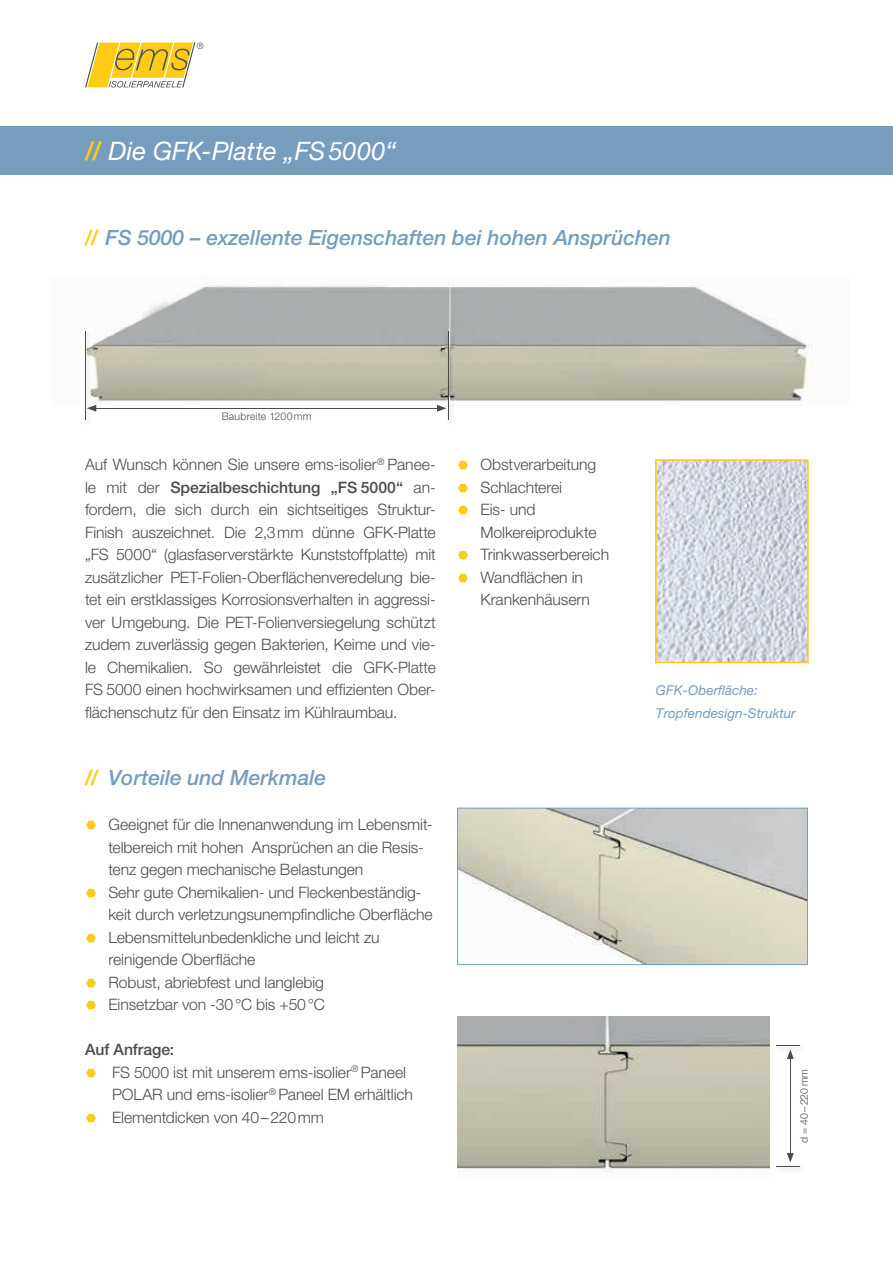
<style>
.page{position:relative;width:893px;height:1263px;background:#fff}
.page>*{position:absolute;margin:0;border:0;box-sizing:border-box;transform-origin:0 0}
.t1{font:italic 25.5px "Helvetica Neue LT Pro";letter-spacing:-.005em;color:#fff}
.t2{font:italic 500 21px "Helvetica Neue LT Pro";color:#769cbe}
.t3{font:300 15.75px/22.5px "Helvetica Neue LT Pro";letter-spacing:-.005em;color:#4b4c4d}
.t4{font:italic 13.5px/22.5px "Helvetica Neue LT Pro";color:#769cbe}
.t5{font:300 10.5px "Helvetica Neue LT Pro";letter-spacing:.02em;color:#4b4c4d}
.s1{font-weight:500;font-style:normal;color:#fecb17}
.s2{color:#fecb17}
.s3{font-weight:500}
</style>
<div class="page">
<div style="left:0;top:127px;width:893px;height:48px;background:#769cbe"></div>
<svg style="left:655px;top:459px;width:154px;height:204px;background:#d4d6d5"></svg>
<svg style="left:457px;top:808px;width:351px;height:157px;background:#d3d3c9"></svg>
<img style="left:457px;top:1017px;width:312px;height:156px">
<img style="left:781px;top:1168px;width:18px;height:1px">
<hr style="left:790px;top:1056px;width:1px;height:99px;background:#4b4c4d">
<svg style="left:776px;top:1045px;width:24px;height:14px"></svg>
<svg style="left:776px;top:1153px;width:24px;height:14px"></svg>
<svg style="left:85px;top:43px;width:118px;height:45px"></svg>
<img style="left:92px;top:283px;width:720px;height:123px">
<img style="left:86px;top:336px;width:6px;height:83px">
<hr style="left:85px;top:331px;width:1px;height:89px;background:#4b4c4d">
<img style="left:445px;top:329px;width:10px;height:90px">
<hr style="left:448px;top:331px;width:1px;height:89px;background:#4b4c4d">
<hr style="left:94px;top:408px;width:345px;height:1px;background:#4b4c4d">
<svg style="left:437px;top:405px;width:9px;height:7px"></svg>
<svg style="left:87px;top:405px;width:9px;height:7px"></svg>
<h1 class="t1" style="left:85px;top:135px;width:313px"><span class="s1">//</span> Die GFK-Platte „FS 5000“</h1>
<h2 class="t2" style="left:85px;top:225px;width:587px"><span class="s2">//</span> FS 5000 – exzellente Eigenschaften bei hohen Ansprüchen</h2>
<p class="t5" style="left:222px;top:410px;width:91px">Baubreite 1200 mm</p>
<p class="t3" style="left:85px;top:453px;width:352px;text-align:justify">Auf Wunsch können Sie unsere ems-isolier<sup>®</sup> Panee&shy;le mit der <span class="s3">Spezialbeschichtung „FS 5000“</span> an&shy;fordern, die sich durch ein sichtseitiges Struktur-Finish auszeichnet. Die 2,3 mm dünne GFK-Platte „FS 5000“ (glasfaserverstärkte Kunststoffplatte) mit zusätzlicher PET-Folien-Oberflächenveredelung bie&shy;tet ein erstklassiges Korrosionsverhalten in aggressi&shy;ver Umgebung. Die PET-Folienversiegelung schützt zudem zuverlässig gegen Bakterien, Keime und vie&shy;le Chemikalien. So gewährleistet die GFK-Platte FS 5000 einen hochwirksamen und effizienten Ober&shy;flächenschutz für den Einsatz im Kühlraumbau.</p>
<h2 class="t2" style="left:85px;top:765px;width:243px"><span class="s2">//</span> Vorteile und Merkmale</h2>
<p class="t3" style="left:108px;top:813px;width:326px">Geeignet für die Innenanwendung im Lebensmit&shy;telbereich mit hohen Ansprüchen an die Resis&shy;tenz gegen mechanische Belastungen<br>Sehr gute Chemikalien- und Fleckenbeständig&shy;keit durch verletzungsunempfindliche Oberfläche Lebensmittelunbedenkliche und leicht zu reinigende Oberfläche<br>Robust, abriebfest und langlebig<br>Einsetzbar von -30 °C bis +50 °C</p>
<p class="t3" style="left:112px;top:1038px;width:302px;text-indent:-27px"><span class="s3">Auf Anfrage:<br></span>FS 5000 ist mit unserem ems-isolier<sup>®</sup> Paneel<br>POLAR und ems-isolier<sup>®</sup> Paneel EM erhältlich<br>Elementdicken von 40 – 220 mm</p>
<p class="t3" style="left:480px;top:453px;width:130px">Obstverarbeitung<br>Schlachterei<br>Eis- und<br>Molkereiprodukte<br>Trinkwasserbereich<br>Wandflächen in<br>Krankenhäusern</p>
<p class="t4" style="left:656px;top:679px;width:141px">GFK-Oberfläche:<br>Tropfendesign-Struktur</p>
<p class="t5" style="left:798px;top:1143px;width:76px;rotate:-90deg">d = 40 – 220 mm</p>
</div>
